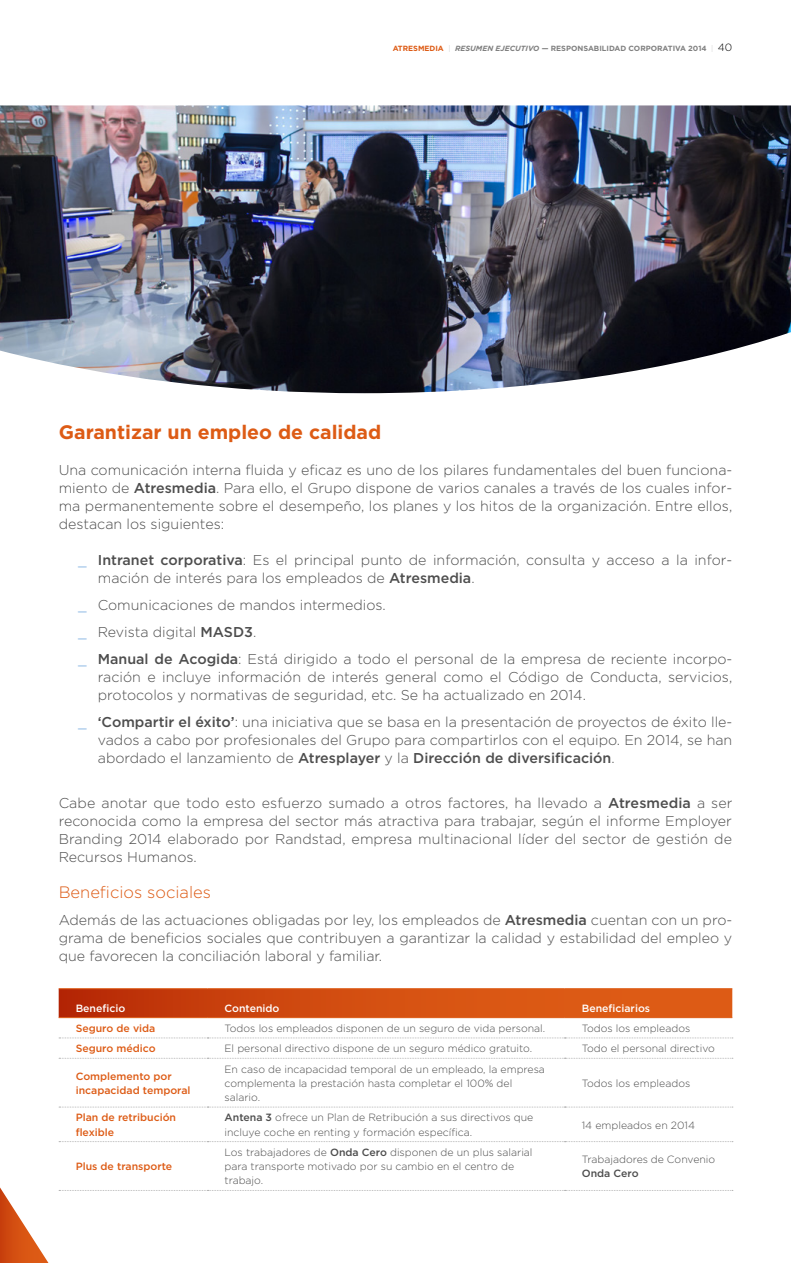
<style>
.page{position:relative;width:791px;height:1263px;background:#fff}
.page>*{position:absolute;margin:0;border:0;box-sizing:border-box;transform-origin:0 0}
.t1{font:700 19.5px "Gotham";color:#dd5b15}
.t2{font:300 16.5px "Gotham";color:#dd5b15}
.t3{font:300 14.25px/18px "Gotham";color:#4d4d4d;text-align:justify}
.t4{font:300 10.5px/14.2px "Gotham";color:#4d4d4d}
.t5{font:500 10.5px/14.2px "Gotham";color:#dd5b15}
.t6{font:500 10.5px "Gotham";color:#fff}
.t7{font:500 10.5px "Gotham";color:#4d4d4d}
.t8{font:700 7.5px "Gotham";color:#808080}
.s1{color:#dd5b15}
.s2{font-weight:300;color:#c4c4c4}
.s3{font-style:italic}
.s4{font-weight:300;font-size:10.5px;color:#000}
.s5{font-weight:500}
.s6{color:#5a98d8}
</style>
<div class="page">
<svg style="left:59px;top:989px;width:673px;height:28px;background:#d14b10"></svg>
<svg style="left:59px;top:1037px;width:674px;height:1px"></svg>
<svg style="left:59px;top:1058px;width:674px;height:1px"></svg>
<svg style="left:59px;top:1107px;width:674px;height:1px"></svg>
<svg style="left:59px;top:1141px;width:674px;height:1px"></svg>
<hr style="left:59px;top:988px;width:148px;height:1px;background:#dd5b15">
<hr style="left:207px;top:988px;width:358px;height:1px;background:#dd5b15">
<hr style="left:565px;top:988px;width:167px;height:1px;background:#dd5b15">
<hr style="left:59px;top:1017px;width:148px;height:1px;background:#dd5b15">
<hr style="left:207px;top:1017px;width:358px;height:1px;background:#dd5b15">
<hr style="left:565px;top:1017px;width:167px;height:1px;background:#dd5b15">
<svg style="left:59px;top:1190px;width:674px;height:1px"></svg>
<img style="left:0;top:105px;width:791px;height:288px">
<svg style="left:0;top:1187px;width:48px;height:76px"></svg>
<p class="t8" style="left:393px;top:43px;width:341px"><span class="s1">ATRESMEDIA</span> <span class="s2">|</span> <span class="s3">RESUMEN EJECUTIVO</span> — RESPONSABILIDAD CORPORATIVA 2014 <span class="s2">|</span> <span class="s4">40</span></p>
<h1 class="t1" style="left:59px;top:419px;width:324px">Garantizar un empleo de calidad</h1>
<p class="t3" style="left:59px;top:460px;width:675px">Una comunicación interna fluida y eficaz es uno de los pilares fundamentales del buen funciona&shy;miento de <span class="s5">Atresmedia</span>. Para ello, el Grupo dispone de varios canales a través de los cuales infor&shy;ma permanentemente sobre el desempeño, los planes y los hitos de la organización. Entre ellos, destacan los siguientes:</p>
<p class="t3" style="left:98px;top:550px;width:636px;text-indent:-20px"><span class="s6">_</span> <span class="s5">Intranet corporativa</span>: Es el principal punto de información, consulta y acceso a la infor&shy;mación de interés para los empleados de <span class="s5">Atresmedia</span>.</p>
<p class="t3" style="left:78px;top:591px;width:655px;line-height:27px;text-align:left"><span class="s6">_</span> Comunicaciones de mandos intermedios.<br><span class="s6">_</span> Revista digital <span class="s5">MASD3</span>.<br><span class="s6">_</span> <span class="s5">Manual de Acogida</span>: Está dirigido a todo el personal de la empresa de reciente incorpo-</p>
<p class="t3" style="left:98px;top:667px;width:636px">ración e incluye información de interés general como el Código de Conducta, servicios, protocolos y normativas de seguridad, etc. Se ha actualizado en 2014.</p>
<p class="t3" style="left:98px;top:712px;width:636px;text-indent:-20px"><span class="s6">_</span> <span class="s5">‘Compartir el éxito’</span>: una iniciativa que se basa en la presentación de proyectos de éxito lle&shy;vados a cabo por profesionales del Grupo para compartirlos con el equipo. En 2014, se han abordado el lanzamiento de <span class="s5">Atresplayer</span> y la <span class="s5">Dirección de diversificación</span>.</p>
<p class="t3" style="left:59px;top:793px;width:675px">Cabe anotar que todo esto esfuerzo sumado a otros factores, ha llevado a <span class="s5">Atresmedia</span> a ser reconocida como la empresa del sector más atractiva para trabajar, según el informe Employer Branding 2014 elaborado por Randstad, empresa multinacional líder del sector de gestión de Recursos Humanos.</p>
<p class="t2" style="left:59px;top:881px;width:154px">Beneficios sociales</p>
<p class="t3" style="left:59px;top:910px;width:675px">Además de las actuaciones obligadas por ley, los empleados de <span class="s5">Atresmedia</span> cuentan con un pro&shy;grama de beneficios sociales que contribuyen a garantizar la calidad y estabilidad del empleo y que favorecen la conciliación laboral y familiar.</p>
<p class="t6" style="left:76px;top:1001px;width:51px">Beneficio</p>
<p class="t6" style="left:225px;top:1001px;width:56px">Contenido</p>
<p class="t6" style="left:582px;top:1001px;width:70px">Beneficiarios</p>
<p class="t5" style="left:76px;top:1021px;width:81px">Seguro de vida</p>
<p class="t4" style="left:225px;top:1021px;width:322px">Todos los empleados disponen de un seguro de vida personal.</p>
<p class="t4" style="left:582px;top:1021px;width:110px">Todos los empleados</p>
<p class="t5" style="left:76px;top:1041px;width:81px">Seguro médico</p>
<p class="t4" style="left:225px;top:1041px;width:309px">El personal directivo dispone de un seguro médico gratuito.</p>
<p class="t4" style="left:582px;top:1041px;width:135px">Todo el personal directivo</p>
<p class="t5" style="left:76px;top:1069px;width:116px">Complemento por incapacidad temporal</p>
<p class="t4" style="left:225px;top:1061px;width:322px">En caso de incapacidad temporal de un empleado, la empresa complementa la prestación hasta completar el 100% del salario.</p>
<p class="t4" style="left:582px;top:1076px;width:110px">Todos los empleados</p>
<p class="t5" style="left:76px;top:1110px;width:102px">Plan de retribución flexible</p>
<p class="t4" style="left:225px;top:1110px;width:310px"><span class="s5">Antena 3</span> ofrece un Plan de Retribución a sus directivos que incluye coche en renting y formación específica.</p>
<p class="t4" style="left:582px;top:1117px;width:115px">14 empleados en 2014</p>
<p class="t5" style="left:76px;top:1159px;width:98px">Plus de transporte</p>
<p class="t4" style="left:225px;top:1145px;width:310px">Los trabajadores de <span class="s5">Onda Cero</span> disponen de un plus salarial para transporte motivado por su cambio en el centro de trabajo.</p>
<p class="t4" style="left:582px;top:1152px;width:135px">Trabajadores de Convenio</p>
<p class="t7" style="left:582px;top:1167px;width:58px">Onda Cero</p>
</div>
